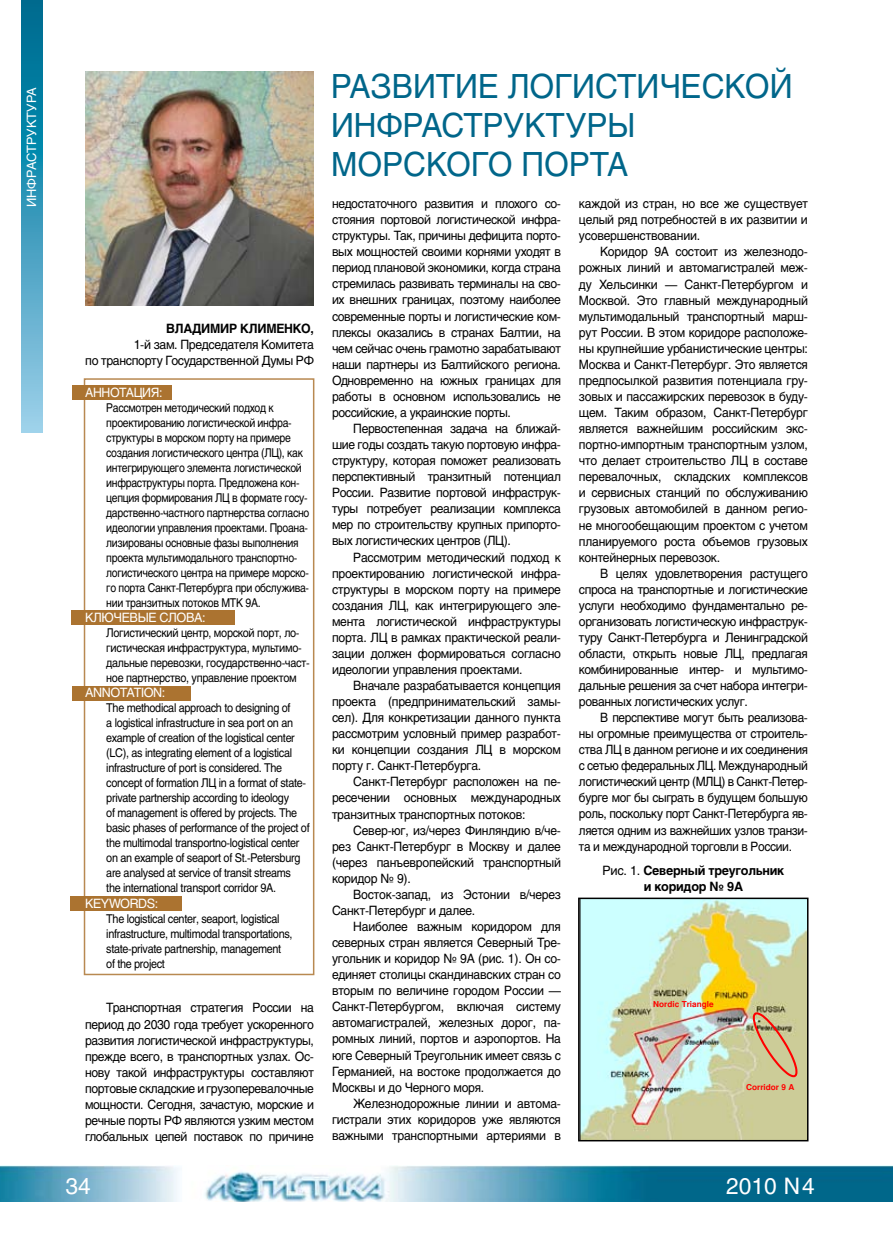
<style>
.page{position:relative;width:893px;height:1234px;background:#fff}
.page>*{position:absolute;margin:0;border:0;box-sizing:border-box;transform-origin:0 0}
.t1{font:33px/39px "Helios";color:#00668a;scale:.95 1}
.t2{font:22.5px "Helios";color:#fff}
.t3{font:12.75px/16px "Helios";letter-spacing:-.03em;color:#000;text-align:justify;scale:.95 1}
.t4{font:12.75px/16px "Helios";letter-spacing:-.03em;color:#000;text-align:justify;scale:.93 1}
.t5{font:12.75px/16px "Helios";letter-spacing:-.03em;color:#000;scale:.96 1}
.t6{font:700 12.75px/16px "Helios";letter-spacing:-.02em;color:#000;text-align:center}
.t7{font:12.75px "Helios";letter-spacing:-.03em;color:#fff}
.t8{font:700 12.75px "Helios";letter-spacing:-.02em;color:#000;scale:.96 1}
.t9{font:12.75px "Helios";color:#fff}
.t10{font:12.75px "Helios";letter-spacing:-.03em;color:#fff;scale:.96 1}
.t11{font:12px/15px "Helios";letter-spacing:-.03em;color:#000;scale:.9 1}
.t12{font:12px/15px "Helios";letter-spacing:-.03em;color:#000;scale:.87 1}
.t13{font:700 8.1px "Helvetica";color:#f00}
.s1{font-weight:400}
</style>
<div class="page">
<img style="left:0;top:1165px;width:893px;height:36px">
<svg style="left:21px;top:0;width:22px;height:432px;background:#3a9abb"></svg>
<div style="left:84px;top:378px;width:230px;height:596px;border:2px solid #b88951"></div>
<div style="left:72px;top:610px;width:163px;height:15px;background:#ab7330"></div>
<div style="left:72px;top:685px;width:118px;height:15px;background:#ab7330"></div>
<div style="left:70px;top:895px;width:112px;height:15px;background:#ab7330"></div>
<div style="left:72px;top:385px;width:100px;height:15px;background:#ab7330"></div>
<img style="left:85px;top:72px;width:229px;height:234px">
<img style="left:581px;top:900px;width:224px;height:238px">
<div style="left:578px;top:897px;width:230px;height:244px;border:2px solid #000"></div>
<p class="t9" style="left:24px;top:207px;width:122px;rotate:-90deg">Инфраструктура</p>
<p class="t8" style="left:166px;top:321px;width:97px">Владимир КЛИМ</p>
<p class="t8" style="left:276px;top:321px;width:41px">ЕНКО,</p>
<p class="t5" style="left:85px;top:336px;width:240px;text-indent:48px">1-й зам. Председателя Комитета по транспорту Государственной Думы РФ</p>
<p class="t10" style="left:85px;top:385px;width:82px">Аннотация:</p>
<p class="t12" style="left:106px;top:400px;width:235px">Рассмотрен методический подход к проектированию логистической инфра&shy;структуры в морском порту на примере создания логистического центра (ЛЦ), как интегрирующего элемента логистической инфраструктуры порта. Предложена кон&shy;цепция формирования ЛЦ в формате госу&shy;дарственно-частного партнерства согласно идеологии управления проектами. Проана&shy;лизированы основные фазы выполнения проекта мультимодального транспортно&shy;логистического центра на примере морско&shy;го порта Санкт-Петербурга при обслужива&shy;нии транзитных потоков МТК</p>
<p class="t12" style="left:245px;top:595px;width:19px">9А.</p>
<p class="t7" style="left:85px;top:610px;width:122px">Ключевые слова:</p>
<p class="t11" style="left:106px;top:625px;width:228px">Логистический центр, морской порт, ло&shy;гистическая инфраструктура, мультимо&shy;дальные перевозки, государственно-част&shy;ное партнерство, управление проектом</p>
<p class="t7" style="left:85px;top:685px;width:82px">Ann otation :</p>
<p class="t11" style="left:106px;top:700px;width:228px">The methodical approach to designing of<br>a logistical infrastructure in sea port on an example of creation of the logistical center (LC), as integrating element of a logistical infrastructure of port is considered. The concept of formation ЛЦ in a format of state&shy;private partnership according to ideology<br>of management is offered by projects. The basic phases of performance of the project of the multimodal transportno-logistical center on an example of seaport of St.-Petersburg are analysed at service of transit streams<br>the international transport corridor 9A.</p>
<p class="t7" style="left:85px;top:895px;width:75px">Keywords :</p>
<p class="t11" style="left:106px;top:910px;width:208px">The logistical center, seaport, logistical infrastructure, multimodal transportations, state-private partnership, management of the project</p>
<p class="t3" style="left:85px;top:999px;width:243px;text-indent:21px">Транспортная стратегия России на период до 2030 года требует ускоренного развития логистической инфраструктуры, прежде всего, в транспортных узлах. Ос&shy;нову такой инфраструктуры составляют портовые складские и грузоперевалочные мощности. Сегодня, зачастую, морские и речные порты РФ являются узким местом глобальных цепей поставок по причине</p>
<h1 class="t1" style="left:331px;top:66px;width:487px">Развити е логисти ческой и нфраструктуры морского порта</h1>
<p class="t3" style="left:332px;top:195px;width:243px">недостаточного развития и плохого со&shy;стояния портовой логистической инфра&shy;структуры. Так, причины дефицита порто&shy;вых мощностей своими корнями уходят в период плановой экономики, когда страна стремилась развивать терминалы на сво&shy;их внешних границах, поэтому наиболее современные порты и логистические ком&shy;плексы оказались в странах Балтии, на чем сейчас очень грамотно зарабатывают наши партнеры из Балтийского региона.<br>Одновременно на южных границах для работы в основном использовались не российские, а украинские порты.</p>
<p class="t3" style="left:332px;top:420px;width:243px;text-indent:21px">Первостепенная задача на ближай&shy;шие годы создать такую портовую инфра&shy;структуру, которая поможет реализовать перспективный транзитный потенциал России. Развитие портовой инфраструк&shy;туры потребует реализации комплекса мер по строительству крупных припорто&shy;вых логистических центров (ЛЦ).</p>
<p class="t3" style="left:332px;top:548px;width:243px;text-indent:21px">Рассмотрим методический подход к проектированию логистической инфра&shy;структуры в морском порту на примере создания ЛЦ, как интегрирующего эле&shy;мента логистической инфраструктуры порта. ЛЦ в рамках практической реали&shy;зации должен формироваться согласно идеологии управления проектами.</p>
<p class="t3" style="left:332px;top:677px;width:243px;text-indent:21px">Вначале разрабатывается концепция проекта (предпринимательский замы&shy;сел). Для конкретизации данного пункта рассмотрим условный пример разработ&shy;ки концепции создания ЛЦ в морском порту г. Санкт-Петербурга.</p>
<p class="t3" style="left:332px;top:773px;width:243px;text-indent:21px">Санкт-Петербург расположен на пе&shy;ресечении основных международных транзитных транспортных потоков:</p>
<p class="t3" style="left:332px;top:821px;width:243px;text-indent:21px">Север-юг, из/через Финляндию в/че&shy;рез Санкт-Петербург в Москву и далее (через панъевропейский транспортный коридор № 9).</p>
<p class="t3" style="left:332px;top:886px;width:243px;text-indent:21px">Восток-запад, из Эстонии в/через<br>Санкт-Петербург и далее.</p>
<p class="t3" style="left:332px;top:918px;width:243px;text-indent:21px">Наиболее важным коридором для северных стран является Северный Тре&shy;угольник и коридор № 9А (рис. 1). Он со&shy;единяет столицы скандинавских стран со вторым по величине городом России — Санкт-Петербургом, включая систему автомагистралей, железных дорог, па&shy;ромных линий, портов и аэропортов. На юге Северный Треугольник имеет связь с Германией, на востоке продолжается до Москвы и до Черного моря.</p>
<p class="t3" style="left:332px;top:1094px;width:243px;text-indent:21px">Железнодорожные линии и автома&shy;гистрали этих коридоров уже являются важными транспортными артериями в</p>
<p class="t3" style="left:579px;top:195px;width:243px">каждой из стран, но все же существует целый ряд потребностей в их развитии и усовершенствовании.</p>
<p class="t3" style="left:579px;top:244px;width:243px;text-indent:21px">Коридор 9A состоит из железнодо&shy;рожных линий и автомагистралей меж&shy;ду Хельсинки — Санкт-Петербургом и Москвой. Это главный международный мультимодальный транспортный марш&shy;рут России. В этом коридоре расположе&shy;ны крупнейшие урбанистические центры:<br>Москва и Санкт-Петербург. Это является предпосылкой развития потенциала гру&shy;зовых и пассажирских перевозок в буду&shy;щем. Таким образом, Санкт-Петербург является важнейшим российским экс&shy;портно-импортным транспортным узлом, что делает строительство ЛЦ в составе перевалочных, складских комплексов и сервисных станций по обслуживанию грузовых автомобилей в данном регио&shy;не многообещающим проектом с учетом планируемого роста объемов грузовых контейнерных перевозок.</p>
<p class="t3" style="left:579px;top:565px;width:243px;text-indent:21px">В целях удовлетворения растущего спроса на транспортные и логистические услуги необходимо фундаментально ре&shy;организовать логистическую инфраструк&shy;туру Санкт-Петербурга и Ленинградской области, открыть новые ЛЦ , предлагая комбинированные интер- и мультимо&shy;дальные решения за счет набора интегри&shy;рованных логистических услуг.</p>
<p class="t4" style="left:579px;top:709px;width:248px;text-indent:21px">В перспективе могут быть реализова&shy;ны огромные преимущества от строитель&shy;ства ЛЦ в данном регионе и их соединения с сетью федеральных ЛЦ . Международный логистический центр (МЛЦ</p>
<p class="t4" style="left:579px;top:773px;width:248px;text-indent:143px">) в Санкт-Петер&shy;бурге мог бы сыграть в будущем большую роль, поскольку порт Санкт-Петербурга яв&shy;ляется одним из важнейших узлов транзи&shy;та и международной торговли в России.</p>
<p class="t6" style="left:603px;top:861px;width:183px"><span class="s1">Рис. 1.</span> Северный треугольник и коридор № 9А</p>
<p class="t13" style="left:653px;top:1001px;width:62px">Nordic Triangle</p>
<p class="t13" style="left:746px;top:1083px;width:50px">Corridor 9 A</p>
<h2 class="t2" style="left:66px;top:1172px;width:27px">34</h2>
<h2 class="t2" style="left:726px;top:1172px;width:90px">2010 N4</h2>
</div>
